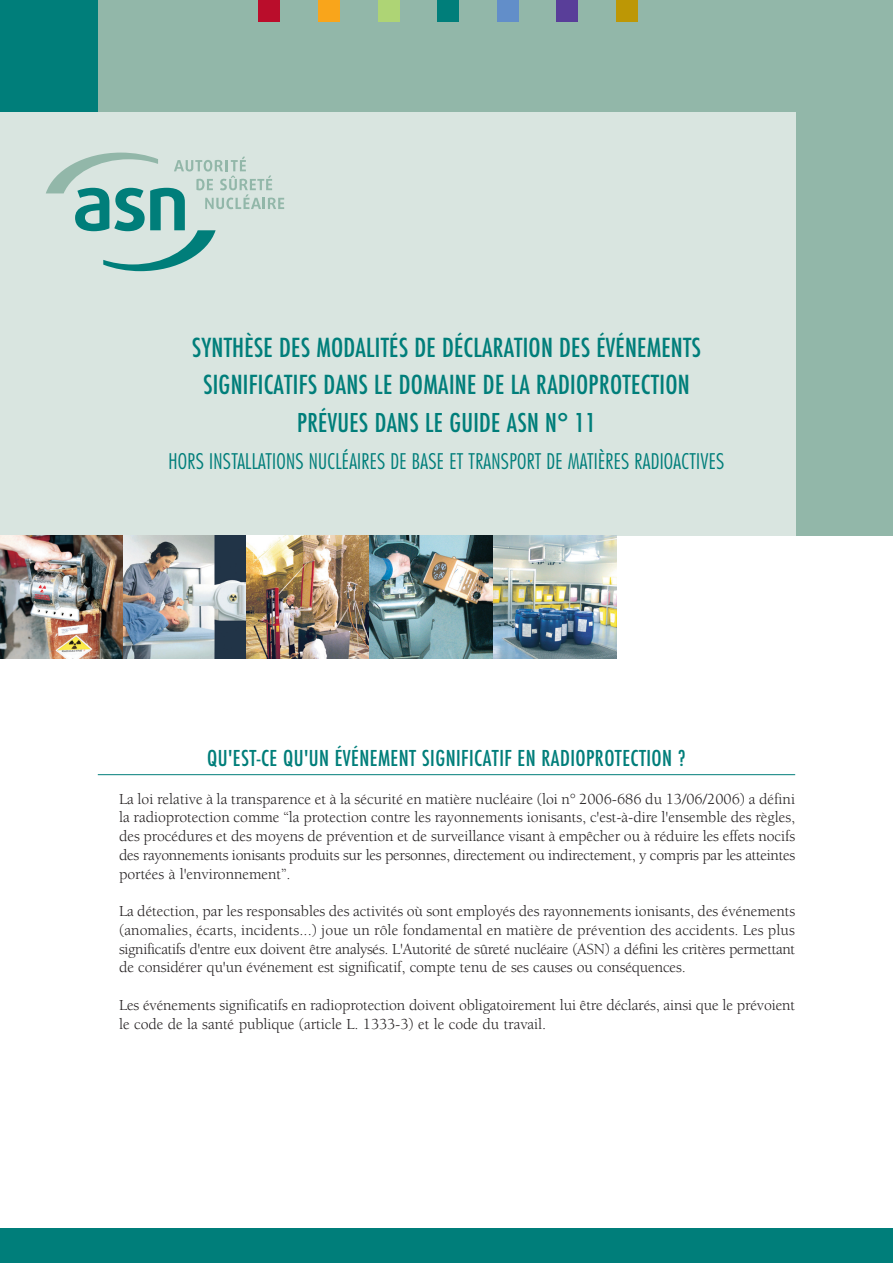
<style>
.page{position:relative;width:893px;height:1263px;background:#fff}
.page>*{position:absolute;margin:0;border:0;box-sizing:border-box;transform-origin:0 0}
.t1{font:500 condensed 25.5px/37.5px "Futura";letter-spacing:.01em;color:#007e7a;text-align:center}
.t2{font:500 condensed 25.2px "Futura";letter-spacing:.01em;color:#007e7a}
.t3{font:500 condensed 21.3px "Futura";letter-spacing:.02em;color:#007e7a}
.t4{font:300 condensed 21px "Futura";letter-spacing:.01em;color:#007e7a}
.t5{font:15.75px/18.8px "Berkeley";letter-spacing:-.01em;color:#231f20;text-align:justify}
</style>
<div class="page">
<div style="left:0;top:0;width:893px;height:536px;background:#92b7a9"></div>
<div style="left:0;top:0;width:98px;height:390px;background:#007e7a"></div>
<div style="left:0;top:112px;width:795px;height:424px;background:#d9e5e0"></div>
<hr style="left:98px;top:774px;width:697px;height:1px;background:#007e7a">
<img style="left:0;top:536px;width:123px;height:123px">
<img style="left:123px;top:536px;width:124px;height:123px">
<img style="left:247px;top:536px;width:123px;height:123px">
<img style="left:370px;top:536px;width:123px;height:123px">
<img style="left:493px;top:536px;width:124px;height:123px">
<svg style="left:46px;top:153px;width:238px;height:118px"></svg>
<div style="left:0;top:1229px;width:893px;height:34px;background:#007e7a"></div>
<div style="left:259px;top:0;width:21px;height:21px;background:#ba0d2b"></div>
<div style="left:318px;top:0;width:22px;height:21px;background:#f9a51b"></div>
<div style="left:378px;top:0;width:21px;height:21px;background:#aed475"></div>
<div style="left:437px;top:0;width:22px;height:21px;background:#007e7a"></div>
<div style="left:497px;top:0;width:21px;height:21px;background:#628ec9"></div>
<div style="left:556px;top:0;width:22px;height:21px;background:#593e99"></div>
<div style="left:616px;top:0;width:21px;height:21px;background:#bd9705"></div>
<h1 class="t1" style="left:192px;top:330px;width:511px">SYNTHÈSE DES MODALITÉS DE DÉCLARATION DES ÉVÉNEMENTS<br>SIGNIFICATIFS DANS LE DOMAINE DE LA RADIOPROTECTION</h1>
<h2 class="t2" style="left:297px;top:411px;width:300px">PRÉVUES DANS LE GUIDE ASN N° 11</h2>
<h3 class="t4" style="left:169px;top:452px;width:557px">HORS INSTALLATIONS NUCLÉAIRES DE BASE ET TRANSPORT DE MATIÈRES RADIOACTIVES</h3>
<h3 class="t3" style="left:207px;top:748px;width:480px">QU'EST-CE QU'UN ÉVÉNEMENT SIGNIFICATIF EN RADIOPROTECTION ?</h3>
<p class="t5" style="left:119px;top:791px;width:678px">La loi relative à la transparence et à la sécurité en matière nucléaire (loi n° 2006-686 du 13/06/2006) a défini la radioprotection comme “la protection contre les rayonnements ionisants, c'est-à-dire l'ensemble des règles, des procédures et des moyens de prévention et de surveillance visant à empêcher ou à réduire les effets nocifs des rayonnements ionisants produits sur les personnes, directement ou indirectement, y compris par les atteintes portées à l'environnement”.</p>
<p class="t5" style="left:119px;top:903px;width:678px">La détection, par les responsables des activités où sont employés des rayonnements ionisants, des événements (anomalies, écarts, incidents...) joue un rôle fondamental en matière de prévention des accidents. Les plus significatifs d'entre eux doivent être analysés. L'Autorité de sûreté nucléaire (ASN) a défini les critères permettant de considérer qu'un événement est significatif, compte tenu de ses causes ou conséquences.</p>
<p class="t5" style="left:119px;top:997px;width:678px">Les événements significatifs en radioprotection doivent obligatoirement lui être déclarés, ainsi que le prévoient le code de la santé publique (article L. 1333-3) et le code du travail.</p>
</div>
